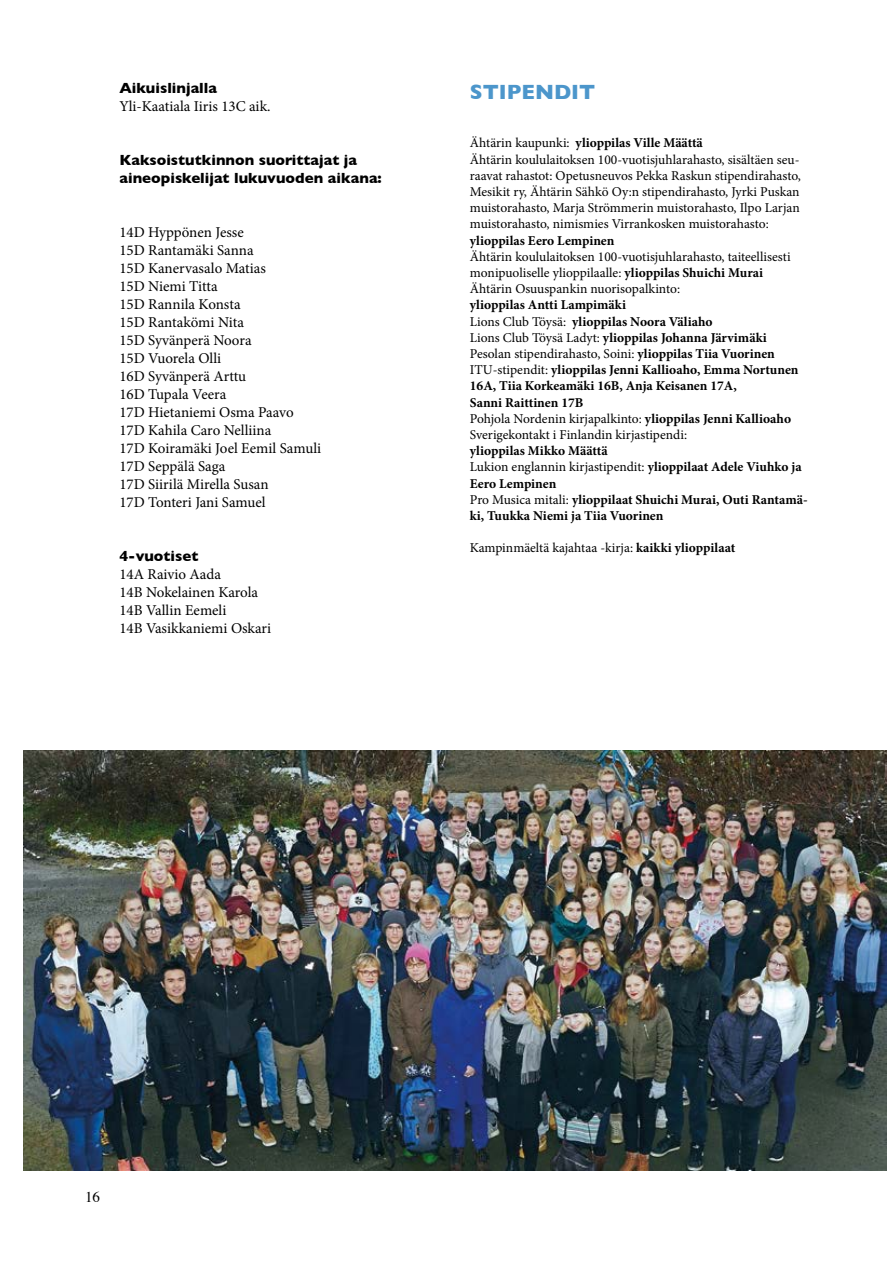
<style>
.page{position:relative;width:893px;height:1263px;background:#fff}
.page>*{position:absolute;margin:0;border:0;box-sizing:border-box;transform-origin:0 0}
.t1{font:700 21px "Gill Sans";color:#4c96cb}
.t2{font:15px/18px "Minion Pro";color:#000}
.t3{font:700 15px/18px "Gill Sans";color:#000}
.t4{font:15px "Times";color:#000}
.t5{font:700 13.5px/16.2px "Minion Pro";color:#000}
.t6{font:13.5px/16.2px "Minion Pro";color:#000}
.s1{font-weight:700}
.s2{font-weight:400}
</style>
<div class="page">
<img style="left:23px;top:750px;width:864px;height:420px">
<p class="t3" style="left:119px;top:78px;width:99px">Aikuislinjalla</p>
<p class="t2" style="left:119px;top:97px;width:153px">Yli-Kaatiala Iiris 13C aik.</p>
<p class="t3" style="left:119px;top:150px;width:264px">Kaksoistutkinnon suorittajat ja aineopiskelijat lukuvuoden aikana:</p>
<p class="t2" style="left:119px;top:223px;width:203px">14D Hyppönen Jesse<br>15D Rantamäki Sanna<br>15D Kanervasalo Matias<br>15D Niemi Titta<br>15D Rannila Konsta<br>15D Rantakömi Nita<br>15D Syvänperä Noora<br>15D Vuorela Olli<br>16D Syvänperä Arttu<br>16D Tupala Veera<br>17D Hietaniemi Osma Paavo<br>17D Kahila Caro Nelliina<br>17D Koiramäki Joel Eemil Samuli<br>17D Seppälä Saga<br>17D Siirilä Mirella Susan<br>17D Tonteri Jani Samuel</p>
<p class="t3" style="left:119px;top:546px;width:81px">4-vuotiset</p>
<p class="t2" style="left:119px;top:565px;width:153px">14A Raivio Aada<br>14B Nokelainen Karola<br>14B Vallin Eemeli<br>14B Vasikkaniemi Oskari</p>
<h1 class="t1" style="left:470px;top:75px;width:127px">STIPENDIT</h1>
<p class="t6" style="left:470px;top:135px;width:333px">Ähtärin kaupunki: <span class="s1">ylioppilas Ville Määttä<br></span>Ähtärin koululaitoksen 100-vuotisjuhlarahasto, sisältäen seu&shy;raavat rahastot: Opetusneuvos Pekka Raskun stipendirahasto, Mesikit ry, Ähtärin Sähkö Oy:n stipendirahasto, Jyrki Puskan muistorahasto, Marja Strömmerin muistorahasto, Ilpo Larjan muistorahasto, nimismies Virrankosken muistorahasto:</p>
<p class="t5" style="left:470px;top:232px;width:146px">ylioppilas Eero Lempinen</p>
<p class="t6" style="left:470px;top:248px;width:322px">Ähtärin koululaitoksen 100-vuotisjuhlarahasto, taiteellisesti monipuoliselle ylioppilaalle: <span class="s1">ylioppilas Shuichi Murai<br></span>Ähtärin Osuuspankin nuorisopalkinto:</p>
<p class="t5" style="left:470px;top:297px;width:330px">ylioppilas Antti Lampimäki<br><span class="s2">Lions Club Töysä:</span> ylioppilas Noora Väliaho<br><span class="s2">Lions Club Töysä Ladyt:</span> ylioppilas Johanna Järvimäki <span class="s2">Pesolan stipendirahasto, Soini:</span> ylioppilas Tiia Vuorinen <span class="s2">ITU-stipendit:</span> ylioppilas Jenni Kallioaho, Emma Nortunen 16A, Tiia Korkeamäki 16B, Anja Keisanen 17A,<br>Sanni Raittinen 17B<br><span class="s2">Pohjola Nordenin kirjapalkinto:</span> ylioppilas Jenni Kallioaho <span class="s2">Sverigekontakt i Finlandin kirjastipendi:</span></p>
<p class="t5" style="left:470px;top:443px;width:339px">ylioppilas Mikko Määttä<br><span class="s2">Lukion englannin kirjastipendit:</span> ylioppilaat Adele Viuhko ja Eero Lempinen<br><span class="s2">Pro Musica mitali:</span> ylioppilaat Shuichi Murai, Outi Rantamä&shy;ki, Tuukka Niemi ja Tiia Vuorinen</p>
<p class="t6" style="left:470px;top:540px;width:267px">Kampinmäeltä kajahtaa -kirja: <span class="s1">kaikki ylioppilaat</span></p>
<p class="t4" style="left:85px;top:1183px;width:16px">16</p>
</div>
